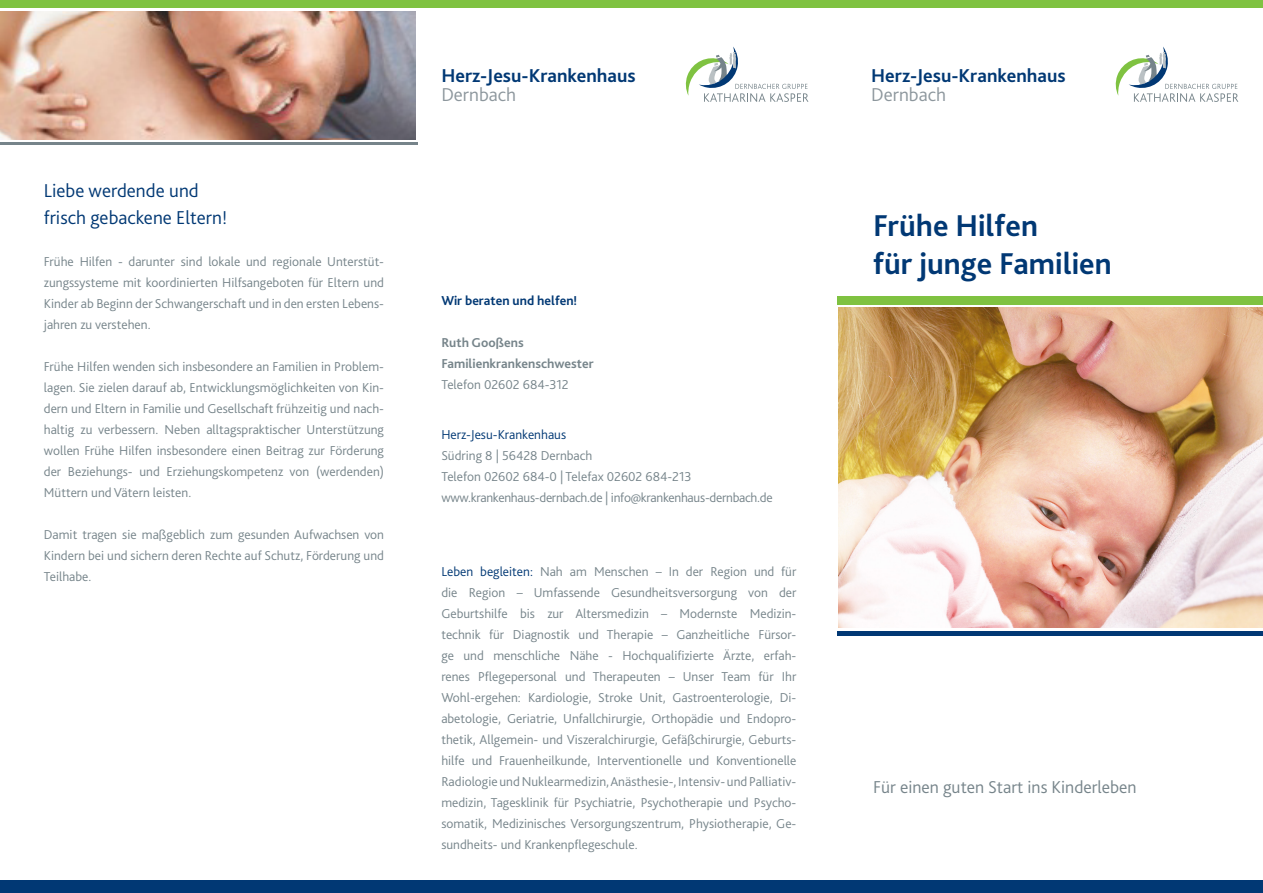
<style>
.page{position:relative;width:1263px;height:893px;background:#fff}
.page>*{position:absolute;margin:0;border:0;box-sizing:border-box;transform-origin:0 0}
.t1{font:700 31.5px "Bliss 2";color:#013874}
.t2{font:700 19.5px "Bliss 2";color:#013874}
.t3{font:300 19.5px "Bliss 2";color:#013874}
.t4{font:300 19.5px "Bliss 2";color:#8d979d}
.t5{font:300 18px "Bliss 2";color:#76848a}
.t6{font:300 13.5px/21px "Bliss 2";color:#76848a;text-align:justify}
.t7{font:300 13.5px "Bliss 2";letter-spacing:-.02em;color:#76848a}
.t8{font:700 13.5px "Bliss 2";color:#76848a}
.t9{font:300 13.5px "Bliss 2";color:#013874}
.t10{font:700 13.5px "Bliss 2";color:#013874}
.s1{color:#013874}
</style>
<div class="page">
<div style="left:0;top:881px;width:1263px;height:12px;background:#013874"></div>
<div style="left:0;top:0;width:1263px;height:8px;background:#7fc241"></div>
<hr style="left:0;top:142px;width:418px;height:3px;background:#76848a">
<svg style="left:685px;top:47px;width:123px;height:55px"></svg>
<svg style="left:1115px;top:47px;width:123px;height:55px"></svg>
<div style="left:838px;top:296px;width:425px;height:8px;background:#7fc241"></div>
<hr style="left:838px;top:632px;width:425px;height:4px;background:#013874">
<img style="left:838px;top:308px;width:425px;height:319px">
<img style="left:0;top:12px;width:415px;height:127px">
<p class="t3" style="left:44px;top:178px;width:156px">Liebe werdende und</p>
<p class="t3" style="left:44px;top:205px;width:185px">frisch gebackene Eltern!</p>
<p class="t6" style="left:44px;top:251px;width:342px">Frühe Hilfen - darunter sind lokale und regionale Unterstüt&shy;zungssysteme mit koordinierten Hilfsangeboten für Eltern und Kinder ab Beginn der Schwangerschaft und in den ersten Lebens&shy;jahren zu verstehen.</p>
<p class="t6" style="left:44px;top:356px;width:342px">Frühe Hilfen wenden sich insbesondere an Familien in Problem&shy;lagen. Sie zielen darauf ab, Entwicklungsmöglichkeiten von Kin&shy;dern und Eltern in Familie und Gesellschaft frühzeitig und nach&shy;haltig zu verbessern. Neben alltagspraktischer Unterstützung wollen Frühe Hilfen insbesondere einen Beitrag zur Förderung der Beziehungs- und Erziehungskompetenz von (werdenden)<br>Müttern und Vätern leisten.</p>
<p class="t6" style="left:44px;top:524px;width:342px">Damit tragen sie maßgeblich zum gesunden Aufwachsen von Kindern bei und sichern deren Rechte auf Schutz, Förderung und Teilhabe.</p>
<p class="t2" style="left:441px;top:63px;width:196px">Herz-Jesu-Krankenhaus</p>
<p class="t4" style="left:441px;top:83px;width:76px">Dernbach</p>
<p class="t10" style="left:441px;top:292px;width:137px">Wir beraten und helfen!</p>
<p class="t8" style="left:441px;top:334px;width:84px">Ruth Gooßens</p>
<p class="t8" style="left:441px;top:355px;width:154px">Familienkrankenschwester</p>
<p class="t6" style="left:441px;top:374px;width:129px">Telefon 02602 684-312</p>
<p class="t9" style="left:441px;top:426px;width:126px">Herz-Jesu-Krankenhaus</p>
<p class="t6" style="left:441px;top:445px;width:153px">Südring 8 | 56428 Dernbach</p>
<p class="t6" style="left:441px;top:466px;width:252px">Telefon 02602 684-0 | Telefax 02602 684-213</p>
<p class="t7" style="left:441px;top:489px;width:333px">www.krankenhaus-dernbach.de | info@krankenhaus-dernbach.de</p>
<p class="t6" style="left:441px;top:561px;width:357px"><span class="s1">Leben begleiten:</span> Nah am Menschen – In der Region und für die Region – Umfassende Gesundheitsversorgung von der Geburtshilfe bis zur Altersmedizin – Modernste Medizin&shy;technik für Diagnostik und Therapie – Ganzheitliche Fürsor&shy;ge und menschliche Nähe - Hochqualifizierte Ärzte, erfah&shy;renes Pflegepersonal und Therapeuten – Unser Team für Ihr Wohl-ergehen: Kardiologie, Stroke Unit, Gastroenterologie, Di&shy;abetologie, Geriatrie, Unfallchirurgie, Orthopädie und Endopro&shy;thetik, Allgemein- und Viszeralchirurgie, Gefäßchirurgie, Geburts&shy;hilfe und Frauenheilkunde, Interventionelle und Konventionelle Radiologie und Nuklearmedizin, Anästhesie-, Intensiv- und Palliativ&shy;medizin, Tagesklinik für Psychiatrie, Psychotherapie und Psycho&shy;somatik, Medizinisches Versorgungszentrum, Physiotherapie, Ge&shy;sundheits- und Krankenpflegeschule.</p>
<p class="t2" style="left:871px;top:63px;width:196px">Herz-Jesu-Krankenhaus</p>
<p class="t4" style="left:871px;top:83px;width:76px">Dernbach</p>
<p class="t1" style="left:873px;top:206px;width:166px">Frühe Hilfen</p>
<p class="t1" style="left:873px;top:244px;width:240px">für junge Familien</p>
<p class="t5" style="left:873px;top:776px;width:265px">Für einen guten Start ins Kinderleben</p>
</div>
